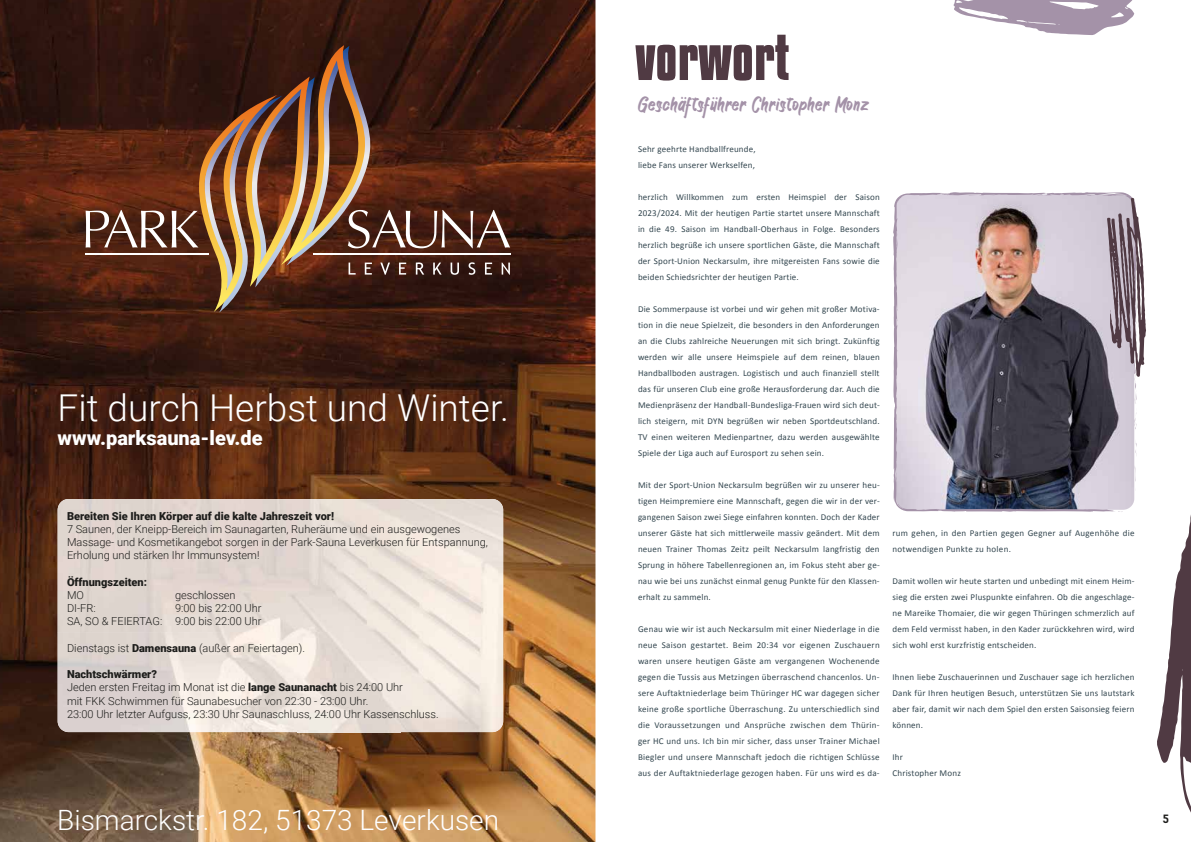
<style>
.page{position:relative;width:1191px;height:842px;background:#fff}
.page>*{position:absolute;margin:0;border:0;box-sizing:border-box;transform-origin:0 0}
.t1{font:700 58px "Kenyan Coffee Rg";color:#503a43}
.t2{font:300 37px "Roboto";color:#fff}
.t3{font:300 28px "Roboto";color:#fff}
.t4{font:25px "JIANGKRIK";letter-spacing:.01em;color:#a492a8}
.t5{font:900 20px "Roboto";color:#fff}
.t6{font:12px "Viga";color:#1d1d1b}
.t7{font:300 11px/13.2px "Roboto";color:#1d1d1b}
.t8{font:900 11px "Roboto";color:#1d1d1b}
.t9{font:9px/16px "Calibri";letter-spacing:.02em;color:#344750;text-align:justify}
.s1{font-weight:900}
</style>
<div class="page">
<svg style="left:893px;top:192px;width:243px;height:320px;background:#8f8791"></svg>
<svg style="left:938px;top:194px;width:9px;height:2px"></svg>
<svg style="left:1085px;top:192px;width:10px;height:4px"></svg>
<svg style="left:1110px;top:511px;width:12px;height:1px"></svg>
<svg style="left:893px;top:271px;width:4px;height:11px"></svg>
<svg style="left:1157px;top:515px;width:34px;height:298px"></svg>
<svg style="left:1107px;top:198px;width:39px;height:233px;background:#a79ca5"></svg>
<svg style="left:953px;top:0;width:181px;height:35px"></svg>
<img style="left:0;top:0;width:595px;height:842px">
<hr style="left:85px;top:253px;width:124px;height:2px;background:#fff">
<svg style="left:86px;top:45px;width:424px;height:268px;background:#5d3725"></svg>
<img style="left:58px;top:499px;width:445px;height:233px">
<h1 class="t1" style="left:635px;top:18px;width:156px">vorwort</h1>
<h2 class="t2" style="left:58px;top:382px;width:453px">Fit durch Herbst und Winter.</h2>
<h3 class="t5" style="left:58px;top:424px;width:206px">www.parksauna-lev.de</h3>
<p class="t8" style="left:67px;top:508px;width:268px">Bereiten Sie Ihren Körper auf die kalte Jahreszeit vor!</p>
<p class="t7" style="left:67px;top:522px;width:422px">7 Saunen, der Kneipp-Bereich im Saunagarten, Ruheräume und ein ausgewogenes<br>Massage- und Kosmetikangebot sorgen in der Park-Sauna Leverkusen für Entspannung,<br>Erholung und stärken Ihr Immunsystem!</p>
<p class="t8" style="left:67px;top:574px;width:82px">Öffnungszeiten:</p>
<p class="t7" style="left:67px;top:588px;width:18px">MO</p>
<p class="t7" style="left:175px;top:588px;width:62px">geschlossen</p>
<p class="t7" style="left:67px;top:601px;width:30px">DI-FR:</p>
<p class="t7" style="left:67px;top:601px;width:196px;text-align:right">9:00 bis 22:00 Uhr<br>SA, SO &amp; FEIERTAG: 9:00 bis 22:00 Uhr</p>
<p class="t7" style="left:67px;top:641px;width:240px">Dienstags ist <span class="s1">Damensauna</span> (außer an Feiertagen).</p>
<p class="t7" style="left:67px;top:667px;width:373px"><span class="s1">Nachtschwärmer?<br></span>Jeden ersten Freitag im Monat ist die <span class="s1">lange Saunanacht</span> bis 24:00 Uhr<br>mit FKK Schwimmen für Saunabesucher von 22:30 - 23:00 Uhr.<br>23:00 Uhr letzter Aufguss, 23:30 Uhr Saunaschluss, 24:00 Uhr Kassenschluss.</p>
<h3 class="t4" style="left:638px;top:91px;width:233px">Geschäftsführer Christopher Monz</h3>
<p class="t9" style="left:638px;top:141px;width:119px">Sehr geehrte Handballfreunde, liebe Fans unserer Werkselfen,</p>
<p class="t9" style="left:638px;top:189px;width:243px">herzlich Willkommen zum ersten Heimspiel der Saison 2023/2024. Mit der heutigen Partie startet unsere Mannschaft in die 49. Saison im Handball-Oberhaus in Folge. Besonders herzlich begrüße ich unsere sportlichen Gäste, die Mannschaft der Sport-Union Neckarsulm, ihre mitgereisten Fans sowie die beiden Schiedsrichter der heutigen Partie.</p>
<p class="t9" style="left:638px;top:301px;width:243px">Die Sommerpause ist vorbei und wir gehen mit großer Motiva&shy;tion in die neue Spielzeit, die besonders in den Anforderungen an die Clubs zahlreiche Neuerungen mit sich bringt. Zukünftig werden wir alle unsere Heimspiele auf dem reinen, blauen Handballboden austragen. Logistisch und auch finanziell stellt das für unseren Club eine große Herausforderung dar. Auch die Medienpräsenz der Handball-Bundesliga-Frauen wird sich deut&shy;lich steigern, mit DYN begrüßen wir neben Sportdeutschland.<br>TV einen weiteren Medienpartner, dazu werden ausgewählte Spiele der Liga auch auf Eurosport zu sehen sein.</p>
<p class="t9" style="left:638px;top:477px;width:243px">Mit der Sport-Union Neckarsulm begrüßen wir zu unserer heu&shy;tigen Heimpremiere eine Mannschaft, gegen die wir in der ver&shy;gangenen Saison zwei Siege einfahren konnten. Doch der Kader unserer Gäste hat sich mittlerweile massiv geändert. Mit dem neuen Trainer Thomas Zeitz peilt Neckarsulm langfristig den Sprung in höhere Tabellenregionen an, im Fokus steht aber ge&shy;nau wie bei uns zunächst einmal genug Punkte für den Klassen&shy;erhalt zu sammeln.</p>
<p class="t9" style="left:638px;top:621px;width:243px">Genau wie wir ist auch Neckarsulm mit einer Niederlage in die neue Saison gestartet. Beim 20:34 vor eigenen Zuschauern waren unsere heutigen Gäste am vergangenen Wochenende gegen die Tussis aus Metzingen überraschend chancenlos. Un&shy;sere Auftaktniederlage beim Thüringer HC war dagegen sicher keine große sportliche Überraschung. Zu unterschiedlich sind die Voraussetzungen und Ansprüche zwischen dem Thürin&shy;ger HC und uns. Ich bin mir sicher, dass unser Trainer Michael Biegler und unsere Mannschaft jedoch die richtigen Schlüsse aus der Auftaktniederlage gezogen haben. Für uns wird es da-</p>
<p class="t9" style="left:892px;top:525px;width:243px">rum gehen, in den Partien gegen Gegner auf Augenhöhe die notwendigen Punkte zu holen.</p>
<p class="t9" style="left:892px;top:573px;width:243px">Damit wollen wir heute starten und unbedingt mit einem Heim&shy;sieg die ersten zwei Pluspunkte einfahren. Ob die angeschlage&shy;ne Mareike Thomaier, die wir gegen Thüringen schmerzlich auf dem Feld vermisst haben, in den Kader zurückkehren wird, wird sich wohl erst kurzfristig entscheiden.</p>
<p class="t9" style="left:892px;top:669px;width:243px">Ihnen liebe Zuschauerinnen und Zuschauer sage ich herzlichen Dank für Ihren heutigen Besuch, unterstützen Sie uns lautstark aber fair, damit wir nach dem Spiel den ersten Saisonsieg feiern können.</p>
<p class="t9" style="left:892px;top:749px;width:70px">Ihr<br>Christopher Monz</p>
<h3 class="t3" style="left:57px;top:800px;width:443px">Bismarckstr. 182, 51373 Leverkusen</h3>
<h3 class="t6" style="left:1162px;top:811px;width:8px">5</h3>
</div>
